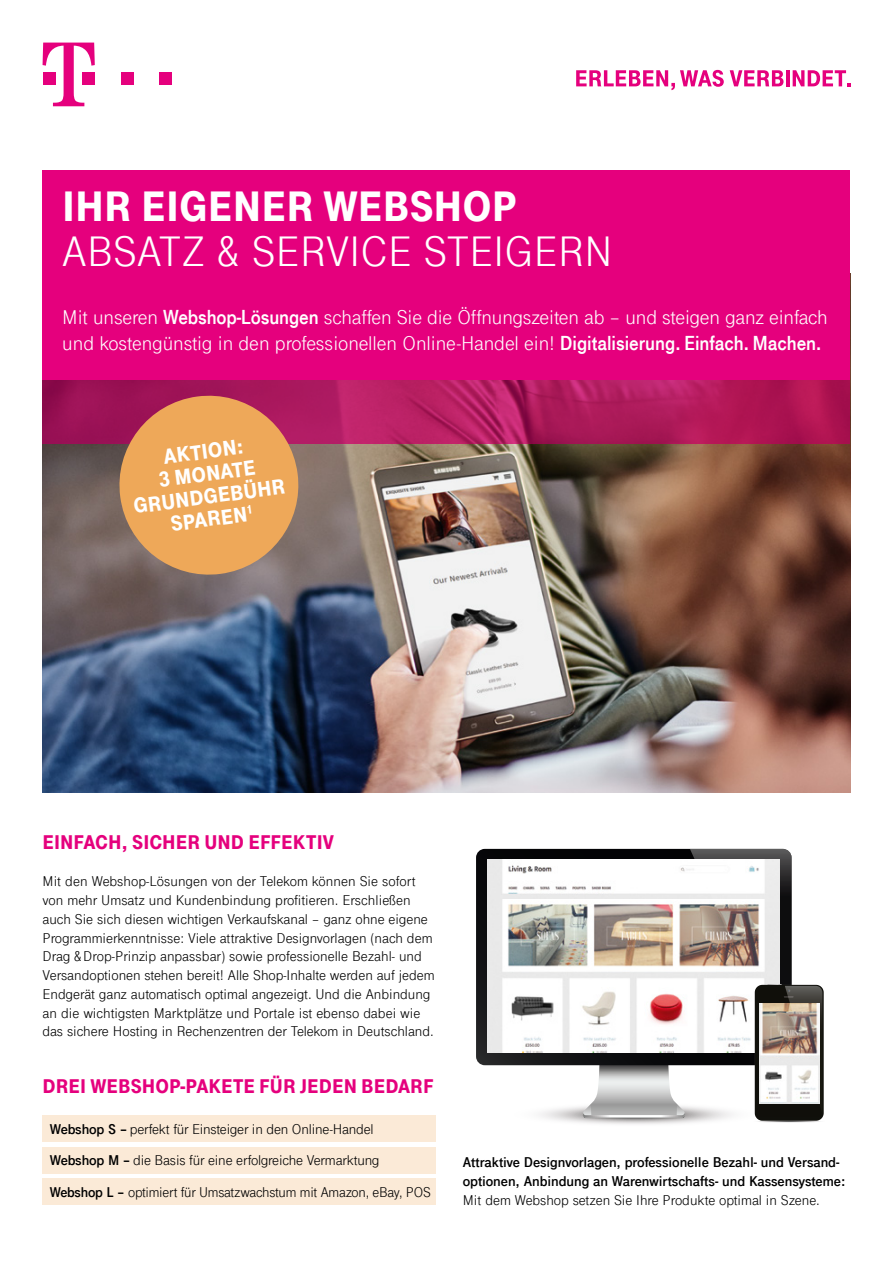
<style>
.page{position:relative;width:893px;height:1263px;background:#fff}
.page>*{position:absolute;margin:0;border:0;box-sizing:border-box;transform-origin:0 0}
.t1{font:45px "Tele Grotesk Next";color:#fff}
.t2{font:900 45px "Tele Grotesk Next";color:#fff}
.t3{font:900 22.5px/22.5px "Tele Grotesk Next";color:#fff;text-align:center}
.t4{font:21px/26.2px "Tele Grotesk Next";letter-spacing:-.005em;color:#fff}
.t5{font:900 21px "Tele Grotesk Next";color:#e5007d}
.t6{font:15px/18.8px "Tele Grotesk Next";color:#000}
.t7{font:700 15px/18.8px "Tele Grotesk Next";letter-spacing:-.005em;color:#000}
.s1{font-family:"Tele Grotesk Fett"}
.s2{font-weight:700}
</style>
<div class="page">
<img style="left:43px;top:444px;width:807px;height:349px">
<svg style="left:476px;top:849px;width:22px;height:216px;background:#252628"></svg>
<div style="left:488px;top:898px;width:10px;height:155px;background:#e9e9e9"></div>
<img style="left:488px;top:859px;width:10px;height:39px">
<svg style="left:498px;top:849px;width:326px;height:275px"></svg>
<svg style="left:43px;top:380px;width:807px;height:64px;background:#ae195c"></svg>
<div style="left:43px;top:170px;width:807px;height:210px;background:#e5007d"></div>
<div style="left:43px;top:1115px;width:393px;height:27px;background:#fbead7"></div>
<div style="left:43px;top:1147px;width:393px;height:27px;background:#fbead7"></div>
<div style="left:43px;top:1178px;width:393px;height:27px;background:#fbead7"></div>
<div style="left:121px;top:72px;width:12px;height:13px;background:#e5007d"></div>
<div style="left:159px;top:72px;width:13px;height:13px;background:#e5007d"></div>
<svg style="left:43px;top:43px;width:52px;height:63px"></svg>
<svg style="left:576px;top:70px;width:148px;height:20px"></svg>
<svg style="left:730px;top:70px;width:53px;height:16px"></svg>
<hr style="left:786px;top:70px;width:3px;height:16px;background:#e5007d">
<svg style="left:793px;top:70px;width:57px;height:16px"></svg>
<svg style="left:114px;top:390px;width:190px;height:190px;background:#d08a5c"></svg>
<h1 class="t2" style="left:62px;top:181px;width:456px">IHR EIGENER WEBSHOP</h1>
<h1 class="t1" style="left:62px;top:227px;width:552px">ABSATZ &amp; SERVICE STEIGERN</h1>
<h3 class="t4" style="left:62px;top:304px;width:767px">Mit unseren <span class="s1">Webshop-Lösungen</span> schaffen Sie die Öffnungszeiten ab – und steigen ganz einfach und kostengünstig in den professionellen Online-Handel ein! <span class="s1">Digitalisierung. Einfach. Machen.</span></h3>
<h2 class="t3" style="left:126px;top:451px;width:155px;rotate:-8deg">AKTION:<br>3 MONATE<br>GRUNDGEBÜHR<br>SPAREN<sup>1</sup></h2>
<h3 class="t5" style="left:43px;top:830px;width:293px">EINFACH, SICHER UND EFFEKTIV</h3>
<p class="t6" style="left:43px;top:872px;width:394px">Mit den Webshop-Lösungen von der Telekom können Sie sofort von mehr Umsatz und Kundenbindung profitieren. Erschließen auch Sie sich diesen wichtigen Verkaufskanal – ganz ohne eigene Programmierkenntnisse: Viele attraktive Designvorlagen (nach dem Drag &amp;Drop-Prinzip anpassbar) sowie professionelle Bezahl- und Versandoptionen stehen bereit! Alle Shop-Inhalte werden auf jedem Endgerät ganz automatisch optimal angezeigt. Und die Anbindung an die wichtigsten Marktplätze und Portale ist ebenso dabei wie das sichere Hosting in Rechenzentren der Telekom in Deutschland.</p>
<h3 class="t5" style="left:43px;top:1074px;width:393px">DREI WEBSHOP-PAKETE FÜR JEDEN BEDARF</h3>
<p class="t6" style="left:50px;top:1113px;width:383px;line-height:31.5px"><span class="s2">Webshop S –</span> perfekt für Einsteiger in den Online-Handel<br><span class="s2">Webshop M –</span> die Basis für eine erfolgreiche Vermarktung<br><span class="s2">Webshop L –</span> optimiert für Umsatzwachstum mit Amazon, eBay, POS</p>
<p class="t7" style="left:463px;top:1153px;width:384px">Attraktive Designvorlagen, professionelle Bezahl- und Versand&shy;optionen, Anbindung an Warenwirtschafts- und Kassensysteme:</p>
<p class="t6" style="left:463px;top:1190px;width:358px">Mit dem Webshop setzen Sie Ihre Produkte optimal in Szene.</p>
</div>
